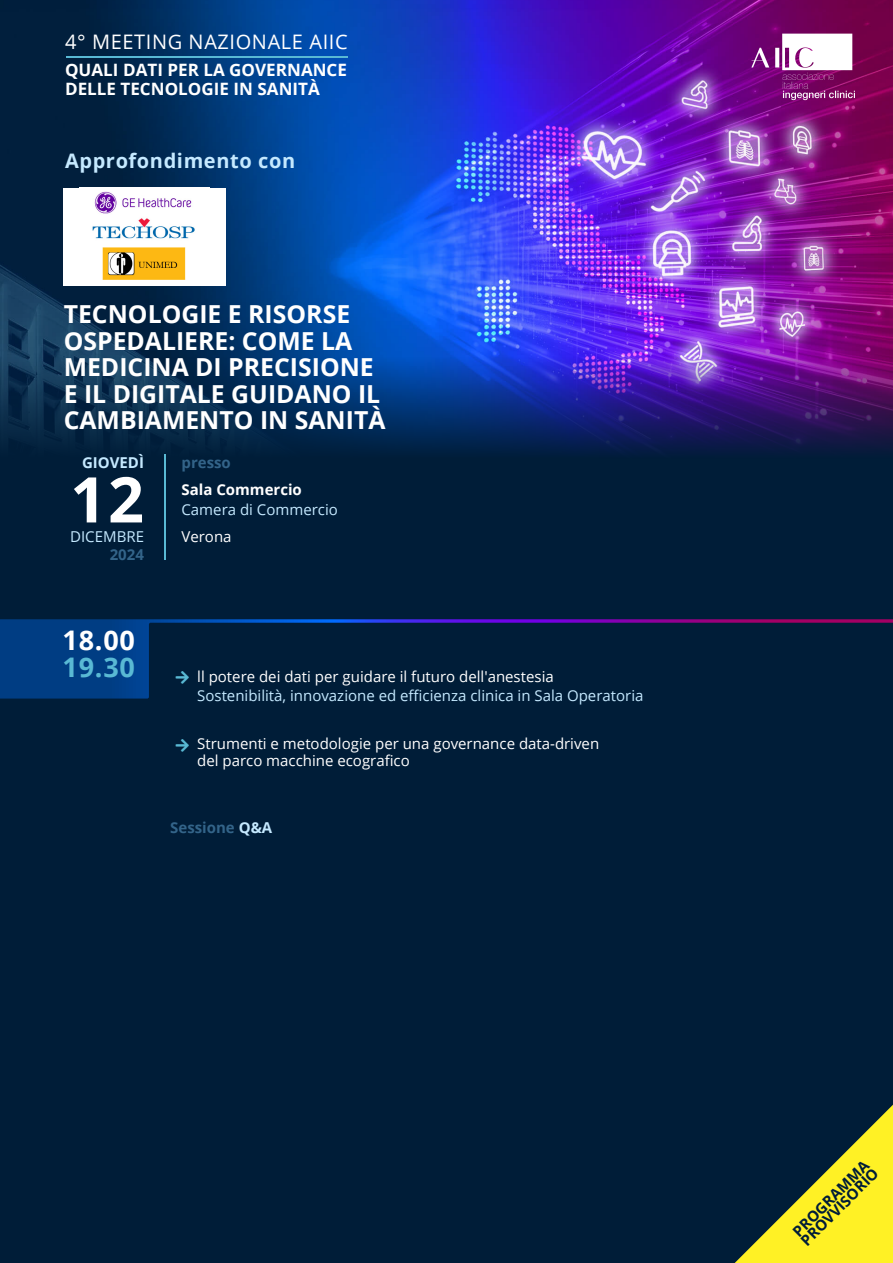
<style>
.page{position:relative;width:893px;height:1263px;background:#fff}
.page>*{position:absolute;margin:0;border:0;box-sizing:border-box;transform-origin:0 0}
.t1{font:700 63px "Open Sans";color:#fff}
.t2{font:700 27px "Open Sans";color:#fff}
.t3{font:700 27px "Open Sans";color:#59b9d4}
.t4{font:700 24.75px/26.4px "Open Sans";color:#fff}
.t5{font:19.95px "Open Sans";letter-spacing:.03em;color:#fff}
.t6{font:700 19.95px "Open Sans";letter-spacing:.03em;color:#c5e9ff}
.t7{font:700 17.1px/18.6px "Open Sans";color:#fff}
.t8{font:15px/16.5px "Open Sans";color:#fff}
.t9{font:15px "Open Sans";color:#c5e9ff}
.t10{font:700 15px "Open Sans";color:#336489}
.t11{font:700 15px/12px "Open Sans";color:#001d38}
.t12{font:700 15px "Open Sans";color:#fff}
.t13{font:700 15px "Open Sans";color:#c5e9ff}
.s1{color:#c5e9ff}
</style>
<div class="page">
<div style="left:0;top:3px;width:893px;height:1260px;background:#001d38"></div>
<img style="left:0;top:0;width:893px;height:262px">
<hr style="left:66px;top:57px;width:281px;height:1px;background:#59b9d4">
<img style="left:733px;top:33px;width:136px;height:69px">
<img style="left:0;top:262px;width:893px;height:191px">
<hr style="left:164px;top:454px;width:2px;height:106px;background:#59b9d4">
<svg style="left:0;top:619px;width:893px;height:79px"></svg>
<div style="left:64px;top:188px;width:162px;height:97px;background:#fff"></div>
<svg style="left:735px;top:1105px;width:158px;height:158px"></svg>
<img style="left:92px;top:191px;width:103px;height:89px">
<svg style="left:176px;top:671px;width:13px;height:13px"></svg>
<h3 class="t5" style="left:65px;top:28px;width:284px">4° MEETING NAZIONALE AIIC</h3>
<p class="t7" style="left:65px;top:60px;width:283px">QUALI DATI PER LA GOVERNANCE<br>DELLE TECNOLOGIE IN SANITÀ</p>
<h3 class="t6" style="left:65px;top:146px;width:232px">Approfondimento con</h3>
<h3 class="t4" style="left:64px;top:300px;width:323px">TECNOLOGIE E RISORSE<br>OSPEDALIERE: COME LA<br>MEDICINA DI PRECISIONE<br>E IL DIGITALE GUIDANO IL<br>CAMBIAMENTO IN SANITÀ</h3>
<p class="t13" style="left:82px;top:452px;width:63px">GIOVEDÌ</p>
<h1 class="t1" style="left:70px;top:455px;width:75px">12</h1>
<p class="t9" style="left:70px;top:526px;width:75px">DICEMBRE</p>
<p class="t10" style="left:110px;top:544px;width:36px">2024</p>
<p class="t10" style="left:181px;top:452px;width:51px">presso</p>
<p class="t12" style="left:181px;top:479px;width:122px">Sala Commercio</p>
<p class="t9" style="left:181px;top:499px;width:158px">Camera di Commercio</p>
<p class="t8" style="left:181px;top:528px;width:52px">Verona</p>
<h2 class="t2" style="left:62px;top:621px;width:74px">18.00</h2>
<h2 class="t3" style="left:62px;top:648px;width:74px">19.30</h2>
<p class="t8" style="left:197px;top:668px;width:358px">ll potere dei dati per guidare il futuro dell'anestesia</p>
<p class="t9" style="left:197px;top:686px;width:448px">Sostenibilità, innovazione ed efficienza clinica in Sala Operatoria</p>
<p class="t8" style="left:197px;top:735px;width:403px">Strumenti e metodologie per una governance data-driven del parco macchine ecografico</p>
<p class="t10" style="left:170px;top:817px;width:104px">Sessione <span class="s1">Q&amp;A</span></p>
<p class="t11" style="left:790px;top:1230px;width:104px;rotate:-45deg">PROGRAMMA<br>PROVVISORIO</p>
</div>
